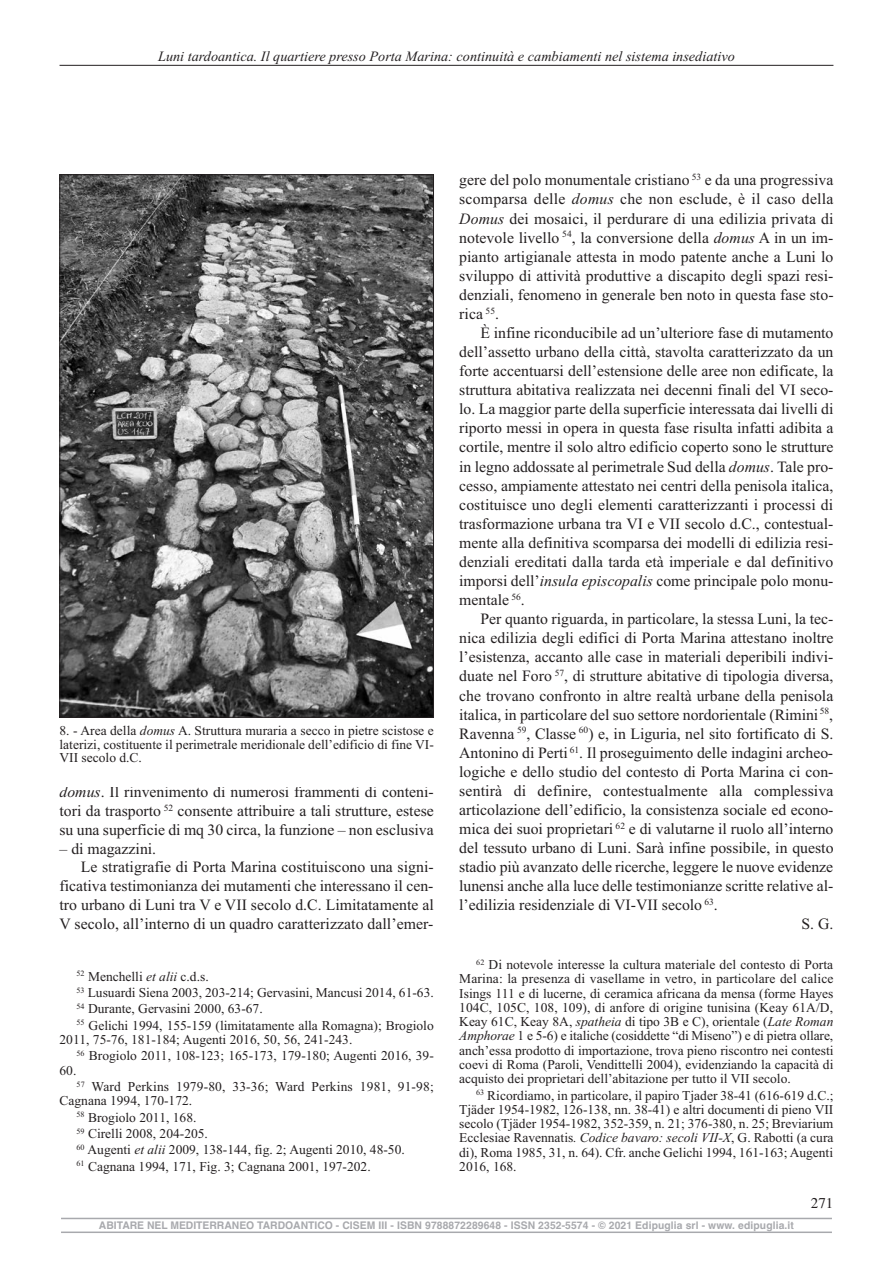
<style>
.page{position:relative;width:893px;height:1263px;background:#fff}
.page>*{position:absolute;margin:0;border:0;box-sizing:border-box;transform-origin:0 0}
.t1{font:15.75px/18.8px "Times New Roman";color:#231f20;text-align:justify}
.t2{font:15px "Times";color:#231f20}
.t3{font:italic 14.25px "Times New Roman";color:#231f20}
.t4{font:13.5px/14.2px "Times New Roman";color:#231f20}
.t5{font:700 10.5px "Helvetica";letter-spacing:.01em;color:#a8a9ad}
.s1{font-style:italic}
</style>
<div class="page">
<hr style="left:60px;top:65px;width:773px;height:1px;background:#231f20">
<img style="left:62px;top:176px;width:370px;height:539px">
<hr style="left:61px;top:1218px;width:771px;height:1px;background:#a8a9ad">
<hr style="left:61px;top:1231px;width:771px;height:2px;background:#a8a9ad">
<p class="t3" style="left:158px;top:48px;width:578px">Luni tardoantica. Il quartiere presso Porta Marina: continuità e cambiamenti nel sistema insediativo</p>
<p class="t4" style="left:60px;top:724px;width:376px;line-height:13.5px;text-align:justify">8. - Area della <span class="s1">domus</span> A. Struttura muraria a secco in pietre scistose e laterizi, costituente il perimetrale meridionale dell’edificio di fine VI-VII secolo d.C.</p>
<p class="t1" style="left:60px;top:783px;width:376px"><span class="s1">domus</span>. Il rinvenimento di numerosi frammenti di conteni&shy;tori da trasporto <sup>52</sup> consente attribuire a tali strutture, estese su una superficie di mq 30 circa, la funzione – non esclusiva</p>
<p class="t1" style="left:60px;top:839px;width:98px">– di magazzini.</p>
<p class="t1" style="left:81px;top:858px;width:355px">Le stratigrafie di Porta Marina costituiscono una signi-</p>
<p class="t1" style="left:60px;top:876px;width:375px">ficativa testimonianza dei mutamenti che interessano il cen-</p>
<p class="t1" style="left:60px;top:895px;width:376px">tro urbano di Luni tra V e VII secolo d.C. Limitatamente al</p>
<p class="t1" style="left:60px;top:914px;width:375px">V secolo, all’interno di un quadro caratterizzato dall’emer-</p>
<p class="t4" style="left:77px;top:968px;width:359px;line-height:16.4px"><sup>52</sup> Menchelli <span class="s1">et alii</span> c.d.s.<br><sup>53</sup> Lusuardi Siena 2003, 203-214; Gervasini, Mancusi 2014, 61-63.<br><sup>54</sup> Durante, Gervasini 2000, 63-67.<br><sup>55</sup> Gelichi 1994, 155-159 (limitatamente alla Romagna); Brogiolo</p>
<p class="t4" style="left:77px;top:1031px;width:359px;line-height:16.4px;text-indent:-17px">2011, 75-76, 181-184; Augenti 2016, 50, 56, 241-243.<br><sup>56</sup> Brogiolo 2011, 108-123; 165-173, 179-180; Augenti 2016, 39-</p>
<p class="t4" style="left:60px;top:1063px;width:18px">60.</p>
<p class="t4" style="left:60px;top:1079px;width:376px;text-indent:17px"><sup>57</sup> Ward Perkins 1979-80, 33-36; Ward Perkins 1981, 91-98;<br>Cagnana 1994, 170-172.</p>
<p class="t4" style="left:77px;top:1109px;width:330px;line-height:16.4px"><sup>58</sup> Brogiolo 2011, 168.<br><sup>59</sup> Cirelli 2008, 204-205.<br><sup>60</sup> Augenti <span class="s1">et alii</span> 2009, 138-144, fig. 2; Augenti 2010, 48-50.<br><sup>61</sup> Cagnana 1994, 171, Fig. 3; Cagnana 2001, 197-202.</p>
<p class="t1" style="left:459px;top:171px;width:376px">gere del polo monumentale cristiano <sup>53</sup> e da una progressiva</p>
<p class="t1" style="left:459px;top:190px;width:376px">scomparsa delle <span class="s1">domus</span> che non esclude, è il caso della</p>
<p class="t1" style="left:459px;top:209px;width:376px"><span class="s1">Domus</span> dei mosaici, il perdurare di una edilizia privata di</p>
<p class="t1" style="left:459px;top:228px;width:376px">notevole livello <sup>54</sup>, la conversione della <span class="s1">domus</span> A in un im-</p>
<p class="t1" style="left:459px;top:247px;width:376px">pianto artigianale attesta in modo patente anche a Luni lo</p>
<p class="t1" style="left:459px;top:266px;width:376px">sviluppo di attività produttive a discapito degli spazi resi-</p>
<p class="t1" style="left:459px;top:285px;width:376px">denziali, fenomeno in generale ben noto in questa fase sto-</p>
<p class="t1" style="left:459px;top:304px;width:41px">rica <sup>55</sup>.</p>
<p class="t1" style="left:480px;top:323px;width:354px">È infine riconducibile ad un’ulteriore fase di mutamento</p>
<p class="t1" style="left:459px;top:342px;width:376px">dell’assetto urbano della città, stavolta caratterizzato da un</p>
<p class="t1" style="left:459px;top:361px;width:376px">forte accentuarsi dell’estensione delle aree non edificate, la</p>
<p class="t1" style="left:459px;top:380px;width:376px">struttura abitativa realizzata nei decenni finali del VI seco-</p>
<p class="t1" style="left:459px;top:399px;width:376px">lo. La maggior parte della superficie interessata dai livelli di</p>
<p class="t1" style="left:459px;top:419px;width:376px">riporto messi in opera in questa fase risulta infatti adibita a</p>
<p class="t1" style="left:459px;top:438px;width:376px">cortile, mentre il solo altro edificio coperto sono le strutture</p>
<p class="t1" style="left:459px;top:457px;width:376px">in legno addossate al perimetrale Sud della <span class="s1">domus</span>. Tale pro-</p>
<p class="t1" style="left:459px;top:476px;width:376px">cesso, ampiamente attestato nei centri della penisola italica,</p>
<p class="t1" style="left:459px;top:495px;width:376px">costituisce uno degli elementi caratterizzanti i processi di</p>
<p class="t1" style="left:459px;top:514px;width:376px">trasformazione urbana tra VI e VII secolo d.C., contestual-</p>
<p class="t1" style="left:459px;top:533px;width:376px">mente alla definitiva scomparsa dei modelli di edilizia resi-</p>
<p class="t1" style="left:459px;top:552px;width:375px">denziali ereditati dalla tarda età imperiale e dal definitivo</p>
<p class="t1" style="left:459px;top:571px;width:376px">imporsi dell’<span class="s1">insula episcopalis</span> come principale polo monu-</p>
<p class="t1" style="left:459px;top:590px;width:67px">mentale <sup>56</sup>.</p>
<p class="t1" style="left:480px;top:609px;width:354px">Per quanto riguarda, in particolare, la stessa Luni, la tec-</p>
<p class="t1" style="left:459px;top:628px;width:376px">nica edilizia degli edifici di Porta Marina attestano inoltre</p>
<p class="t1" style="left:459px;top:647px;width:376px">l’esistenza, accanto alle case in materiali deperibili indivi-</p>
<p class="t1" style="left:459px;top:667px;width:376px">duate nel Foro <sup>57</sup>, di strutture abitative di tipologia diversa,</p>
<p class="t1" style="left:459px;top:686px;width:376px">che trovano confronto in altre realtà urbane della penisola</p>
<p class="t1" style="left:459px;top:705px;width:375px">italica, in particolare del suo settore nordorientale (Rimini <sup>58</sup>,</p>
<p class="t1" style="left:459px;top:724px;width:376px">Ravenna <sup>59</sup>, Classe <sup>60</sup>) e, in Liguria, nel sito fortificato di S.</p>
<p class="t1" style="left:459px;top:743px;width:375px">Antonino di Perti <sup>61</sup>. Il proseguimento delle indagini archeo-</p>
<p class="t1" style="left:459px;top:762px;width:376px">logiche e dello studio del contesto di Porta Marina ci con-</p>
<p class="t1" style="left:459px;top:781px;width:376px">sentirà di definire, contestualmente alla complessiva</p>
<p class="t1" style="left:459px;top:800px;width:376px">articolazione dell’edificio, la consistenza sociale ed econo-</p>
<p class="t1" style="left:459px;top:819px;width:376px">mica dei suoi proprietari <sup>62</sup> e di valutarne il ruolo all’interno</p>
<p class="t1" style="left:459px;top:838px;width:376px">del tessuto urbano di Luni. Sarà infine possibile, in questo</p>
<p class="t1" style="left:459px;top:857px;width:375px">stadio più avanzato delle ricerche, leggere le nuove evidenze</p>
<p class="t1" style="left:459px;top:876px;width:376px">lunensi anche alla luce delle testimonianze scritte relative al-</p>
<p class="t1" style="left:459px;top:895px;width:260px">l’edilizia residenziale di VI-VII secolo <sup>63</sup>.</p>
<p class="t1" style="left:801px;top:915px;width:33px">S. G.</p>
<p class="t4" style="left:459px;top:957px;width:376px;text-align:justify;text-indent:17px"><sup>62</sup> Di notevole interesse la cultura materiale del contesto di Porta Marina: la presenza di vasellame in vetro, in particolare del calice Isings 111 e di lucerne, di ceramica africana da mensa (forme Hayes 104C, 105C, 108, 109), di anfore di origine tunisina (Keay 61A/D, Keay 61C, Keay 8A, <span class="s1">spatheia</span> di tipo 3B e C), orientale (<span class="s1">Late Roman Amphorae</span> 1 e 5-6) e italiche (cosiddette “di Miseno”) e di pietra ollare, anch’essa prodotto di importazione, trova pieno riscontro nei contesti coevi di Roma (Paroli, Vendittelli 2004), evidenziando la capacità di acquisto dei proprietari dell’abitazione per tutto il VII secolo.</p>
<p class="t4" style="left:459px;top:1088px;width:376px;text-align:justify;text-indent:17px"><sup>63</sup> Ricordiamo, in particolare, il papiro Tjader 38-41 (616-619 d.C.; Tjäder 1954-1982, 126-138, nn. 38-41) e altri documenti di pieno VII secolo (Tjäder 1954-1982, 352-359, n. 21; 376-380, n. 25; Breviarium Ecclesiae Ravennatis<span class="s1">. Codice bavaro: secoli VII-X</span>, G. Rabotti (a cura di), Roma 1985, 31, n. 64). Cfr. anche Gelichi 1994, 161-163; Augenti 2016, 168.</p>
<p class="t2" style="left:811px;top:1194px;width:24px">271</p>
<p class="t5" style="left:99px;top:1219px;width:696px">ABITARE NEL MEDITERRANEO TARDOANTICO - CISEM III - ISBN 9788872289648 - ISSN 2352-5574 - © 2021 EDIPUGLIA SRL - WWW. EDIPUGLIA.IT</p>
</div>
